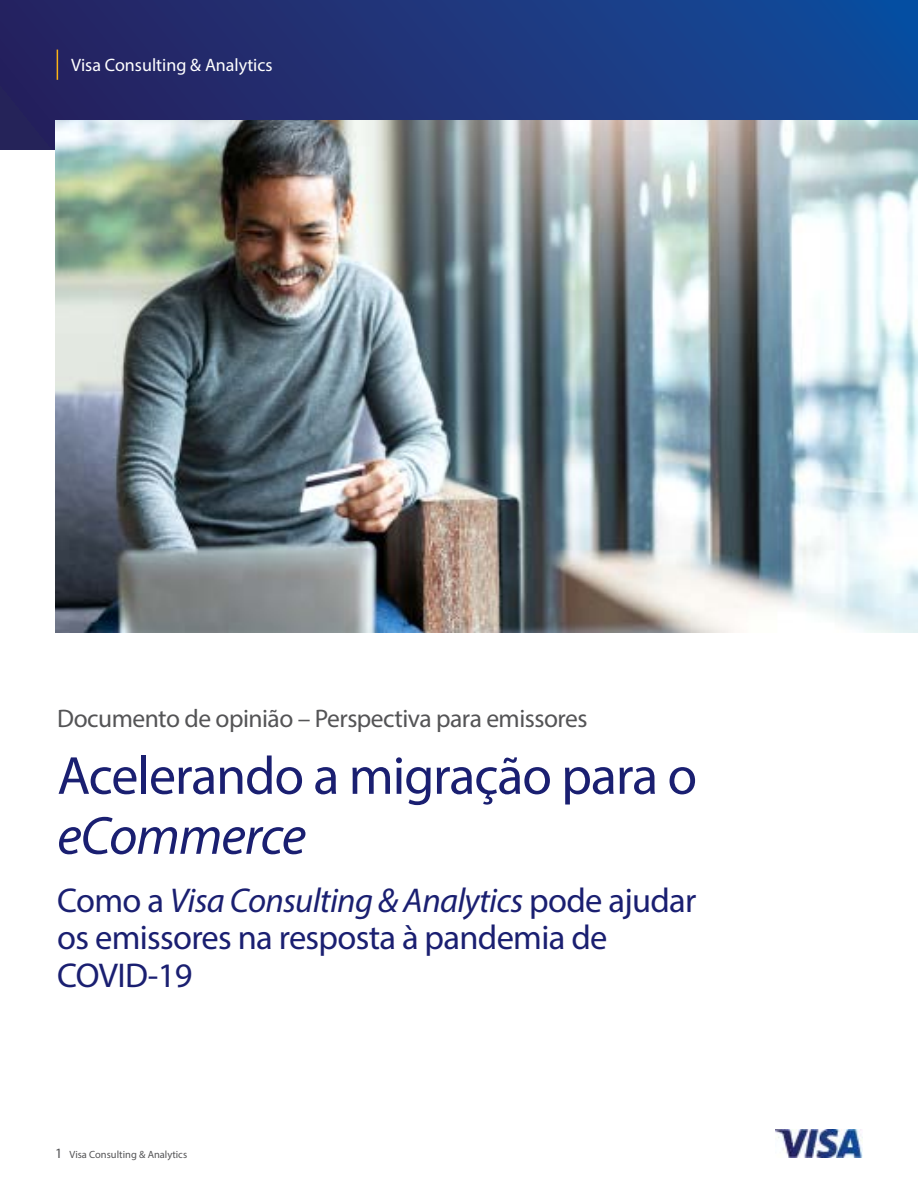
<style>
.page{position:relative;width:918px;height:1188px;background:#fff}
.page>*{position:absolute;margin:0;border:0;box-sizing:border-box;transform-origin:0 0}
.t1{font:54px "Myriad Pro";letter-spacing:-.02em;color:#1a1f71}
.t2{font:italic 54px "Myriad Pro";letter-spacing:-.02em;color:#1a1f71}
.t3{font:34.5px/37.5px "Myriad Pro";letter-spacing:-.02em;color:#1a1f71}
.t4{font:25.5px "Myriad Pro";letter-spacing:-.02em;color:#545456}
.t5{font:18px "Myriad Pro";color:#fff}
.t6{font:10.5px "Myriad Pro";color:#545456}
.s1{font-style:italic}
.s2{font-size:14.25px}
</style>
<div class="page">
<div style="left:0;top:0;width:918px;height:149px;background:linear-gradient(to right,#29205c,#114c9c)"></div>
<hr style="left:57px;top:50px;width:1px;height:30px;background:#fcb316">
<img style="left:775px;top:1130px;width:87px;height:28px">
<img style="left:55px;top:120px;width:863px;height:513px">
<p class="t5" style="left:71px;top:54px;width:203px">Visa Consulting &amp; Analytics</p>
<p class="t4" style="left:57px;top:703px;width:532px">Documento de opinião – Perspectiva para emissores</p>
<h1 class="t1" style="left:57px;top:742px;width:641px">Acelerando a migração para o</h1>
<h1 class="t2" style="left:57px;top:802px;width:250px">eCommerce</h1>
<p class="t3" style="left:57px;top:881px;width:641px">Como a <span class="s1">Visa Consulting &amp; Analytics</span> pode ajudar os emissores na resposta à pandemia de<br>COVID-19</p>
<p class="t6" style="left:55px;top:1148px;width:133px"><span class="s2">1</span> Visa Consulting &amp; Analytics</p>
</div>
